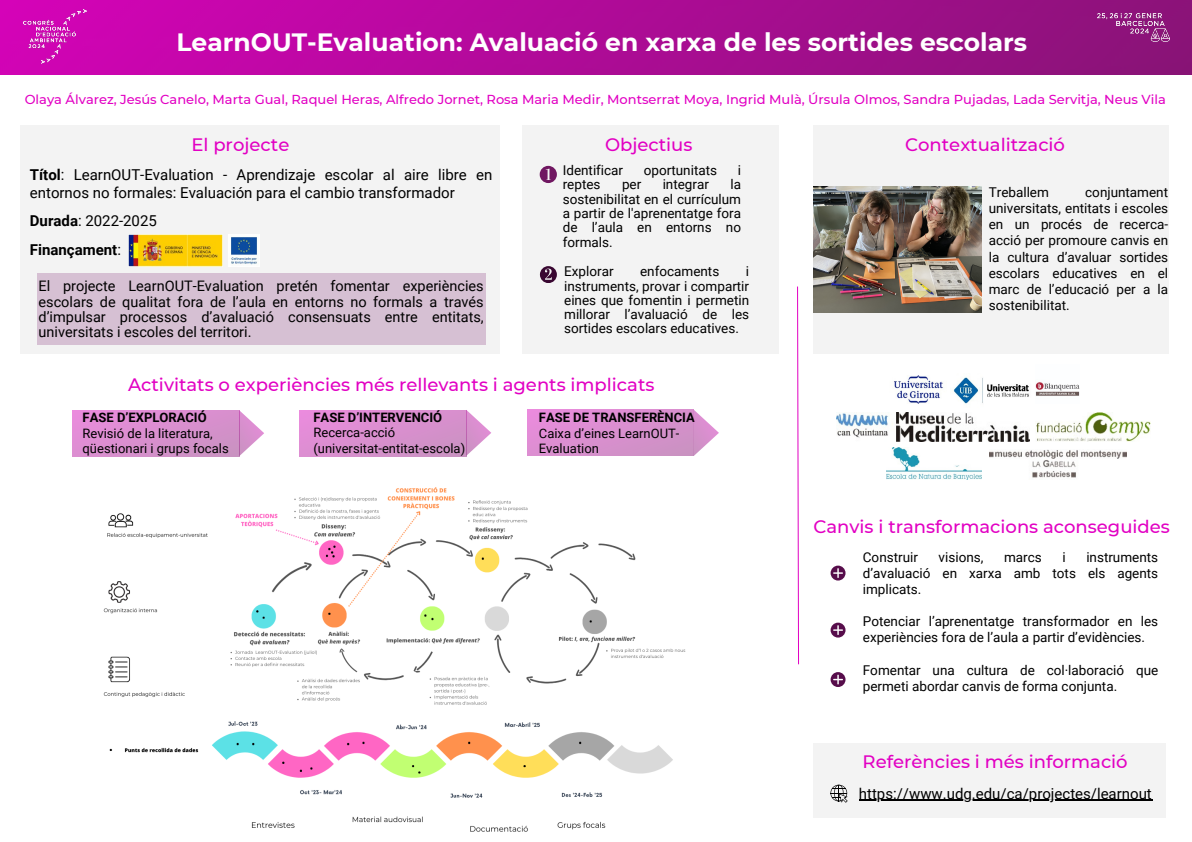
<style>
.page{position:relative;width:1192px;height:842px;background:#fff}
.page>*{position:absolute;margin:0;border:0;box-sizing:border-box;transform-origin:0 0}
.t1{font:700 25px "Montserrat";color:#fff}
.t2{font:500 18px "Montserrat";color:#e200c3}
.t3{font:15px/18px "Roboto";color:#000}
.t4{font:700 15px "Roboto";color:#000}
.t5{font:14.5px/15.4px "Roboto";color:#000;text-align:justify}
.t6{font:13.5px/16.1px "Roboto";color:#000;text-align:justify}
.t7{font:500 13px "Montserrat";color:#e200c3}
.t8{font:13px/15.4px "Roboto";color:#000}
.t9{font:700 13px "Roboto";color:#000}
.s1{font-weight:700}
.s2{font-weight:400}
</style>
<div class="page">
<div style="left:0;top:0;width:1191px;height:75px;background:linear-gradient(to right,#d303b7,#891377)"></div>
<img style="left:24px;top:9px;width:62px;height:54px">
<img style="left:1097px;top:14px;width:72px;height:28px">
<svg style="left:797px;top:286px;width:2px;height:378px"></svg>
<div style="left:813px;top:743px;width:352px;height:74px;background:#f3f3f3"></div>
<div style="left:522px;top:125px;width:256px;height:228px;background:#f3f3f3"></div>
<div style="left:813px;top:125px;width:356px;height:229px;background:#f3f3f3"></div>
<img style="left:813px;top:186px;width:168px;height:126px">
<img style="left:103px;top:487px;width:583px;height:345px">
<svg style="left:539px;top:166px;width:18px;height:17px"></svg>
<svg style="left:540px;top:266px;width:17px;height:17px"></svg>
<div style="left:20px;top:125px;width:480px;height:228px;background:#f3f3f3"></div>
<div style="left:37px;top:274px;width:448px;height:71px;background:#d6c0d3"></div>
<svg style="left:830px;top:784px;width:17px;height:18px"></svg>
<img style="left:894px;top:375px;width:49px;height:29px">
<img style="left:952px;top:377px;width:77px;height:27px">
<img style="left:1035px;top:382px;width:44px;height:14px">
<img style="left:128px;top:235px;width:94px;height:31px">
<img style="left:228px;top:235px;width:31px;height:31px">
<img style="left:837px;top:412px;width:192px;height:29px">
<img style="left:1036px;top:412px;width:114px;height:29px">
<svg style="left:830px;top:565px;width:15px;height:15px"></svg>
<svg style="left:830px;top:622px;width:15px;height:15px"></svg>
<svg style="left:830px;top:672px;width:15px;height:15px"></svg>
<img style="left:886px;top:448px;width:95px;height:31px">
<div style="left:73px;top:410px;width:166px;height:46px;background:linear-gradient(to right,#e48dd8,#d091c7)"></div>
<svg style="left:239px;top:410px;width:25px;height:46px"></svg>
<div style="left:299px;top:410px;width:167px;height:46px;background:linear-gradient(to right,#e48dd8,#d091c6)"></div>
<div style="left:527px;top:410px;width:166px;height:46px;background:linear-gradient(to right,#e48dd8,#d091c6)"></div>
<svg style="left:466px;top:410px;width:25px;height:46px"></svg>
<svg style="left:693px;top:410px;width:26px;height:46px"></svg>
<img style="left:989px;top:449px;width:137px;height:29px">
<hr style="left:858px;top:799px;width:294px;height:1px;background:#000">
<p class="t1" style="left:176px;top:27px;width:852px">LearnOUT-Evaluation: Avaluació en xarxa de les sortides escolars</p>
<p class="t7" style="left:25px;top:91px;width:1142px">Olaya Álvarez, Jesús Canelo, Marta Gual, Raquel Heras, Alfredo Jornet, Rosa Maria Medir, Montserrat Moya, Ingrid Mulà, Úrsula Olmos, Sandra Pujadas, Lada Servitja, Neus Vila</p>
<p class="t2" style="left:191px;top:133px;width:99px">El projecte</p>
<p class="t3" style="left:30px;top:166px;width:464px"><span class="s1">Títol</span>: LearnOUT-Evaluation - Aprendizaje escolar al aire libre en entornos no formales: Evaluación para el cambio transformador</p>
<p class="t3" style="left:30px;top:212px;width:128px"><span class="s1">Durada</span>: 2022-2025</p>
<p class="t4" style="left:30px;top:241px;width:93px">Finançament<span class="s2">:</span></p>
<p class="t5" style="left:39px;top:278px;width:446px">El projecte LearnOUT-Evaluation pretén fomentar experiències escolars de qualitat fora de l’aula en entorns no formals a través d’impulsar processos d’avaluació consensuats entre entitats, universitats i escoles del territori.</p>
<p class="t2" style="left:605px;top:133px;width:89px">Objectius</p>
<p class="t2" style="left:905px;top:133px;width:161px">Contextualització</p>
<p class="t6" style="left:988px;top:184px;width:62px">Treballem</p>
<p class="t6" style="left:562px;top:162px;width:62px">Identificar</p>
<p class="t6" style="left:644px;top:162px;width:75px">oportunitats</p>
<p class="t6" style="left:737px;top:162px;width:5px">i</p>
<p class="t6" style="left:562px;top:177px;width:39px">reptes</p>
<p class="t6" style="left:622px;top:177px;width:21px">per</p>
<p class="t6" style="left:662px;top:177px;width:48px">integrar</p>
<p class="t6" style="left:562px;top:178px;width:180px;line-height:14.2px;text-indent:168px">la sostenibilitat en el currículum a partir de l'aprenentatge fora de l’aula en entorns no formals.</p>
<p class="t6" style="left:564px;top:264px;width:51px">Explorar</p>
<p class="t6" style="left:640px;top:264px;width:81px">enfocaments</p>
<p class="t6" style="left:988px;top:184px;width:181px;text-indent:96px">conjuntament universitats, entitats i escoles en un procés de recerca&shy;acció per promoure canvis en la cultura d’avaluar sortides escolars educatives en el marc de l’educació per a la sostenibilitat.</p>
<p class="t6" style="left:564px;top:265px;width:186px;line-height:14.2px;text-indent:182px">i instruments, provar i compartir eines que fomentin i permetin millorar l’avaluació de les sortides escolars educatives.</p>
<p class="t2" style="left:128px;top:373px;width:528px">Activitats o experiències més rellevants i agents implicats</p>
<p class="t9" style="left:83px;top:410px;width:126px">FASE D’EXPLORACIÓ</p>
<p class="t8" style="left:83px;top:425px;width:148px">Revisió de la literatura, qüestionari i grups focals</p>
<p class="t9" style="left:313px;top:409px;width:130px">FASE D’INTERVENCIÓ</p>
<p class="t8" style="left:313px;top:425px;width:83px">Recerca-acció</p>
<p class="t8" style="left:313px;top:440px;width:153px">(universitat-entitat-escola)</p>
<p class="t8" style="left:539px;top:410px;width:157px"><span class="s1">FASE DE TRANSFERÈNCIA<br></span>Caixa d’eines LearnOUT-<br>Evaluation</p>
<p class="t2" style="left:813px;top:515px;width:358px">Canvis i transformacions aconseguides</p>
<p class="t6" style="left:862px;top:549px;width:57px">Construir</p>
<p class="t6" style="left:938px;top:549px;width:46px">visions,</p>
<p class="t6" style="left:1004px;top:549px;width:39px">marcs</p>
<p class="t6" style="left:1062px;top:549px;width:5px">i</p>
<p class="t6" style="left:862px;top:549px;width:297px;text-indent:223px">instruments d’avaluació en xarxa amb tots els agents implicats.</p>
<p class="t6" style="left:862px;top:613px;width:297px">Potenciar l’aprenentatge transformador en les experiències fora de l’aula a partir d’evidències.</p>
<p class="t6" style="left:862px;top:662px;width:297px">Fomentar una cultura de col·laboració que permeti abordar canvis de forma conjunta.</p>
<p class="t2" style="left:862px;top:750px;width:267px">Referències i més informació</p>
<p class="t3" style="left:858px;top:784px;width:294px">https://www.udg.edu/ca/projectes/learnout</p>
</div>
